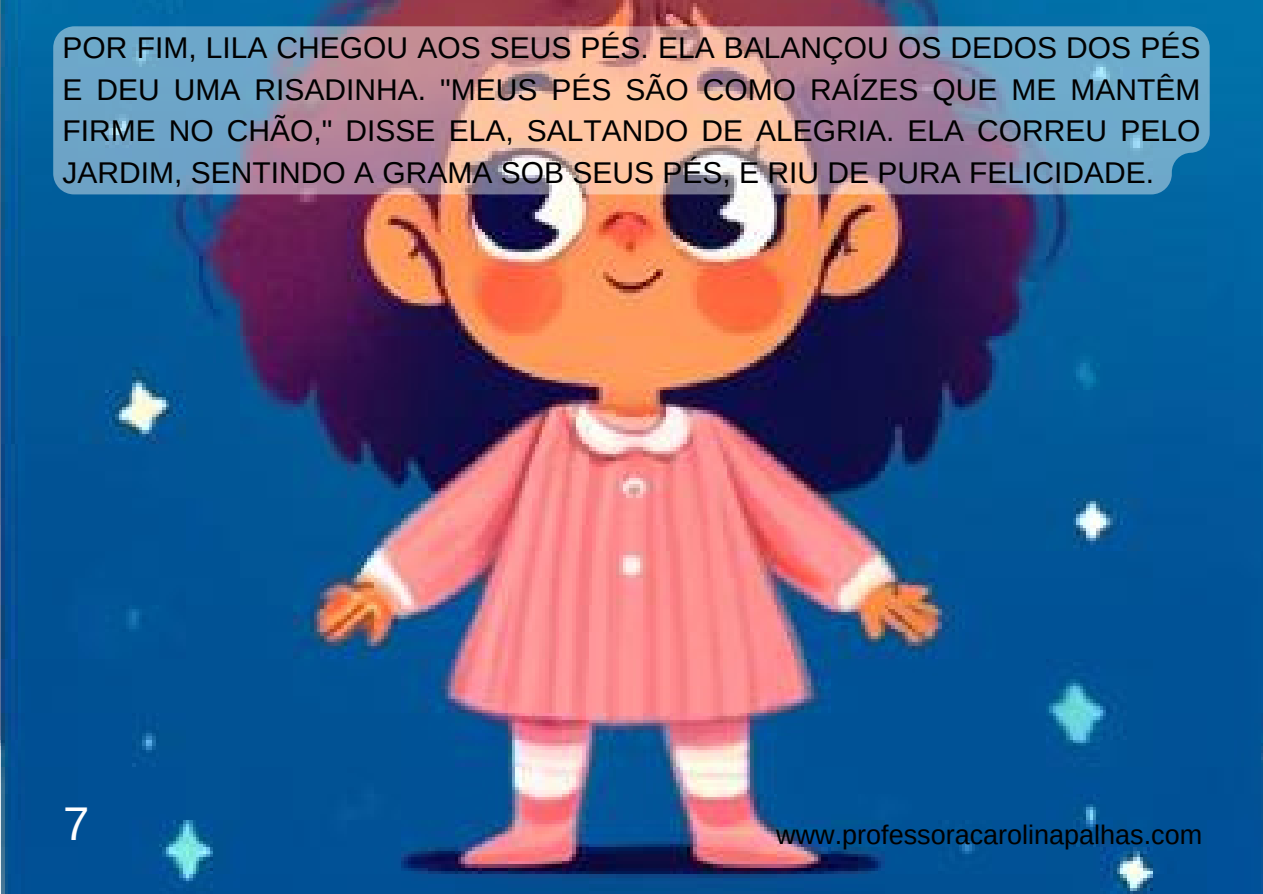
<style>
.page{position:relative;width:1263px;height:894px;background:#fff}
.page>*{position:absolute;margin:0;border:0;box-sizing:border-box;transform-origin:0 0}
.t1{font:47.25px "Arimo";color:#fff}
.t2{font:30px/41.7px "Arimo";color:#000;text-align:justify}
.t3{font:27px "Arimo";color:#000}
</style>
<div class="page">
<img style="left:0;top:0;width:1263px;height:893px">
<svg style="left:53px;top:26px;width:1157px;height:168px;background:#a39ead"></svg>
<h1 class="t2" style="left:63px;top:27px;width:1139px">POR FIM, LILA CHEGOU AOS SEUS PÉS. ELA BALANÇOU OS DEDOS DOS PÉS E DEU UMA RISADINHA. "MEUS PÉS SÃO COMO RAÍZES QUE ME MANTÊM FIRME NO CHÃO," DISSE ELA, SALTANDO DE ALEGRIA. ELA CORREU PELO JARDIM, SENTINDO A GRAMA SOB SEUS PÉS, E RIU DE PURA FELICIDADE.</h1>
<p class="t1" style="left:63px;top:796px;width:28px">7</p>
<p class="t3" style="left:776px;top:819px;width:428px">www.professoracarolinapalhas.com</p>
</div>
